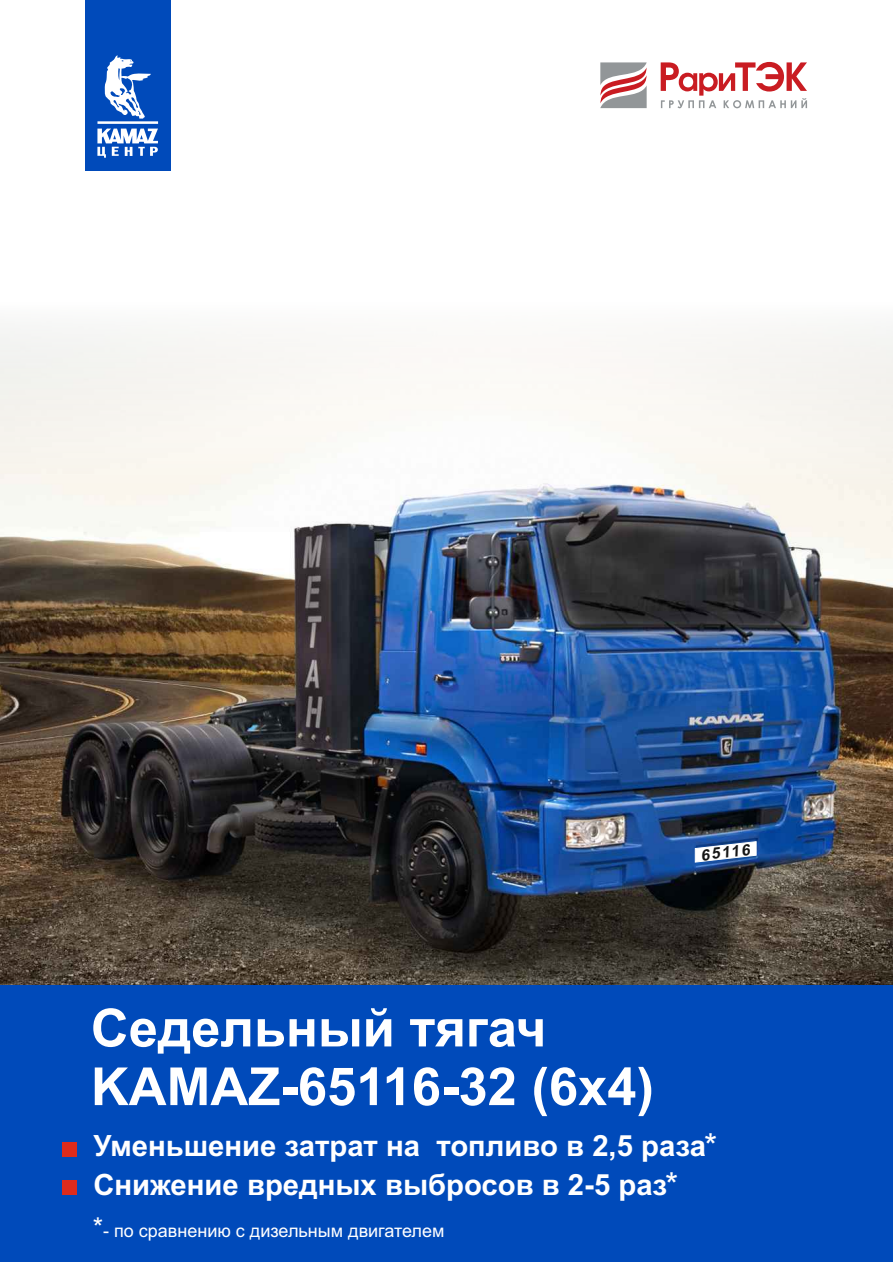
<style>
.page{position:relative;width:893px;height:1263px;background:#fff}
.page>*{position:absolute;margin:0;border:0;box-sizing:border-box;transform-origin:0 0}
.t1{font:700 52.5px/58.7px "Arial";color:#fff}
.t2{font:34.05px "Arial";color:#fff}
.t3{font:700 29.25px/39px "Arial";color:#fff}
.t4{font:18px "Arial";color:#fff}
.t5{font:italic 700 15.6px "Arial";color:#151616}
.s1{font-size:27px}
</style>
<div class="page">
<img style="left:0;top:327px;width:893px;height:658px">
<div style="left:0;top:985px;width:893px;height:277px;background:#004aba"></div>
<div style="left:62px;top:1142px;width:15px;height:15px;background:#dd2b1c"></div>
<div style="left:62px;top:1179px;width:15px;height:15px;background:#dd2b1c"></div>
<svg style="left:694px;top:841px;width:63px;height:22px"></svg>
<div style="left:85px;top:0;width:85px;height:170px;background:#004aba"></div>
<svg style="left:104px;top:55px;width:47px;height:64px"></svg>
<hr style="left:97px;top:121px;width:61px;height:3px;background:#fff">
<svg style="left:97px;top:129px;width:61px;height:29px"></svg>
<svg style="left:600px;top:62px;width:47px;height:46px"></svg>
<svg style="left:661px;top:62px;width:146px;height:46px"></svg>
<p class="t5" style="left:700px;top:849px;width:51px;rotate:-7deg">65116</p>
<h1 class="t1" style="left:91px;top:1003px;width:565px">Седельный тягач<br>KAMAZ-65116-32 (6х4)</h1>
<p class="t3" style="left:93px;top:1129px;width:614px">Уменьшение затрат на топливо в 2,5 раза<br>Снижение вредных выбросов в 2-5 раз</p>
<p class="t4" style="left:93px;top:1224px;width:353px"><span class="s1">*</span>- по сравнению с дизельным двигателем</p>
<p class="t2" style="left:704px;top:1133px;width:15px">*</p>
<p class="t2" style="left:665px;top:1172px;width:15px">*</p>
</div>
